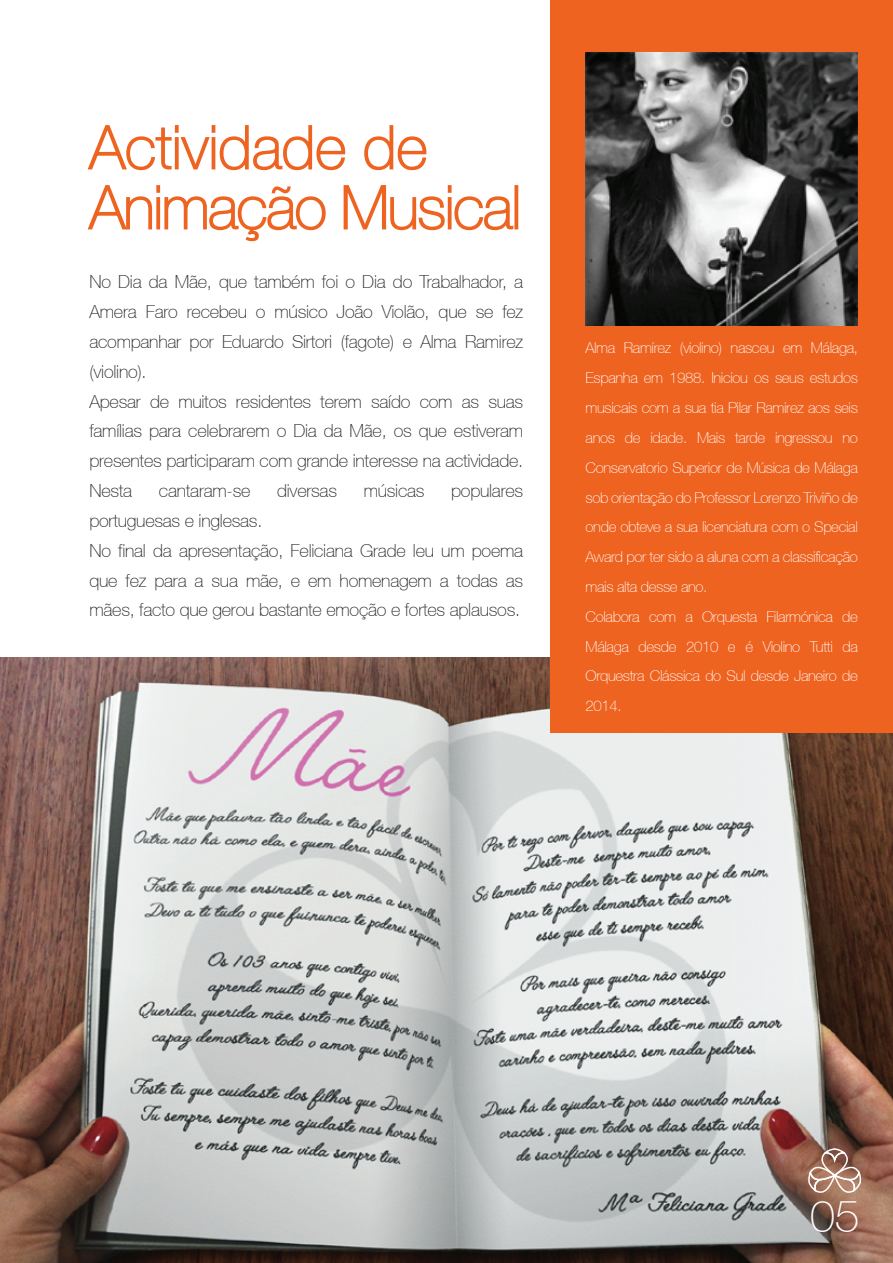
<style>
.page{position:relative;width:893px;height:1263px;background:#fff}
.page>*{position:absolute;margin:0;border:0;box-sizing:border-box;transform-origin:0 0}
.t1{font:100 60px/60px "Helvetica 35";letter-spacing:-.025em;color:#ee6320}
.t2{font:100 44.85px "Helvetica 35";color:#fff}
.t3{font:100 18px/29.8px "Helvetica 35";letter-spacing:-.015em;color:#231f20}
.t4{font:100 15px/29.8px "Helvetica 35";letter-spacing:-.025em;color:#fff}
</style>
<div class="page">
<img style="left:0;top:658px;width:893px;height:605px">
<div style="left:550px;top:0;width:343px;height:733px;background:#ee6320"></div>
<svg style="left:808px;top:1148px;width:53px;height:45px;background:#ac8676"></svg>
<svg style="left:87px;top:125px;width:259px;height:46px"></svg>
<svg style="left:364px;top:125px;width:63px;height:46px"></svg>
<svg style="left:87px;top:185px;width:239px;height:57px"></svg>
<svg style="left:343px;top:185px;width:171px;height:46px"></svg>
<div style="left:514px;top:185px;width:4px;height:44px;border:2px solid #ee6320"></div>
<img style="left:586px;top:53px;width:272px;height:272px">
<h1 class="t1" style="left:89px;top:117px;width:433px">Actividade de<br>Animação Musical</h1>
<p class="t3" style="left:89px;top:267px;width:435px">No Dia da Mãe, que também foi o Dia do Trabalhador, a Amera Faro recebeu o músico João Violão, que se fez acompanhar por Eduardo Sirtori (fagote) e Alma Ramirez (violino).<br>Apesar de muitos residentes terem saído com as suas famílias para celebrarem o Dia da Mãe, os que estiveram presentes participaram com grande interesse na actividade.<br>Nesta</p>
<p class="t3" style="left:159px;top:476px;width:93px">cantaram-se</p>
<p class="t3" style="left:277px;top:476px;width:61px">diversas</p>
<p class="t3" style="left:364px;top:476px;width:62px">músicas</p>
<p class="t3" style="left:451px;top:476px;width:74px">populares</p>
<p class="t3" style="left:89px;top:506px;width:435px">portuguesas e inglesas.<br>No final da apresentação, Feliciana Grade leu um poema que fez para a sua mãe, e em homenagem a todas as mães, facto que gerou bastante emoção e fortes aplausos.</p>
<p class="t4" style="left:586px;top:333px;width:274px">Alma Ramírez (violino) nasceu em Málaga, Espanha em 1988. Iniciou os seus estudos musicais com a sua tia Pilar Ramirez aos seis anos de idade. Mais tarde ingressou no Conservatorio Superior de Música de Málaga sob orientação do Professor Lorenzo Triviño de onde obteve a sua licenciatura com o Special Award por ter sido a aluna com a classificação mais alta desse ano.<br>Colabora com a Orquesta Filarmónica de Málaga desde 2010 e é Violino Tutti da Orquestra Clássica do Sul desde Janeiro de 2014.</p>
<h2 class="t2" style="left:810px;top:1190px;width:51px">05</h2>
</div>
